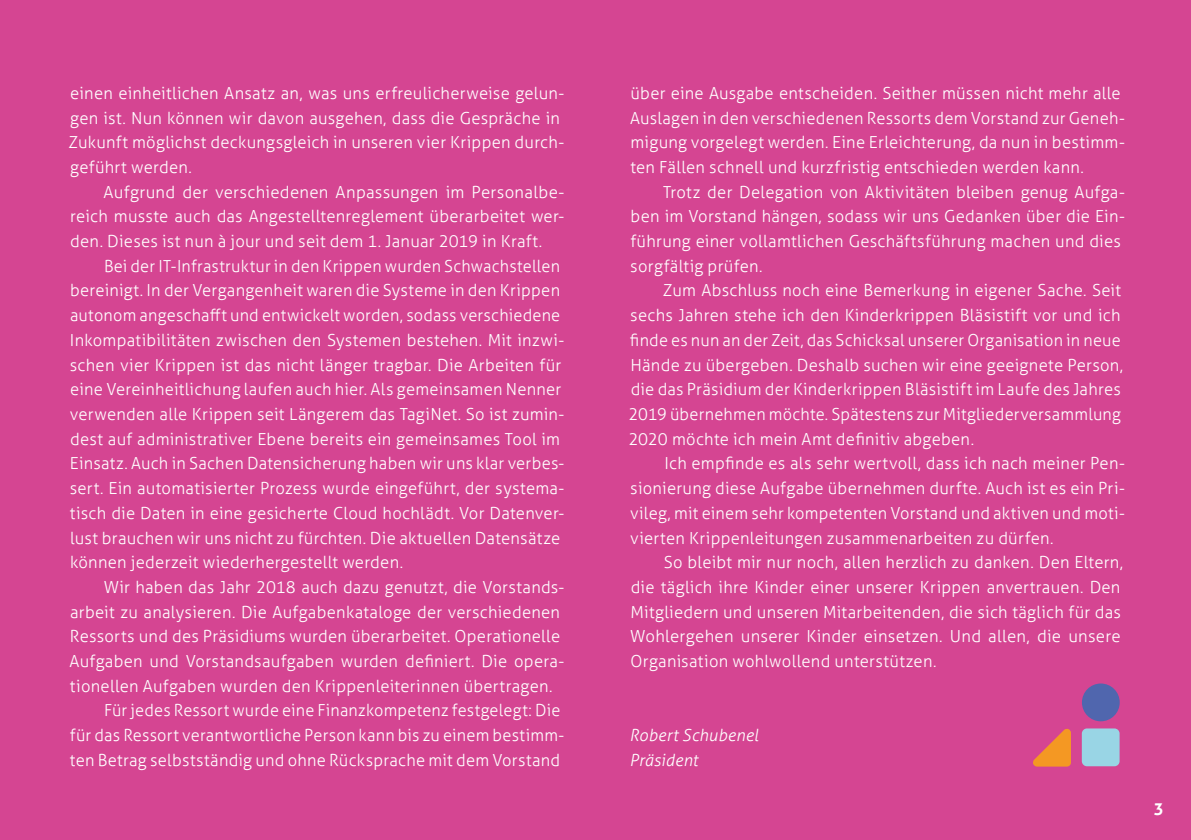
<style>
.page{position:relative;width:1191px;height:840px;background:#fff}
.page>*{position:absolute;margin:0;border:0;box-sizing:border-box;transform-origin:0 0}
.Body_Einzug{font:300 16.6px/24.6px "Aller";letter-spacing:.015em;color:#fff}
.Body{font:italic 300 16.6px "Aller";letter-spacing:.015em;color:#fff}
.t1{font:700 16.6px "Aller";color:#fff}
</style>
<div class="page">
<div style="left:0;top:0;width:1191px;height:839px;background:#d54592"></div>
<svg style="left:1033px;top:728px;width:38px;height:38px"></svg>
<div style="left:1081px;top:728px;width:38px;height:37px;background:#99d5e5;border-radius:5px"></div>
<div style="left:1082px;top:683px;width:37px;height:38px;background:#5066ae;border-radius:50%"></div>
<p class="Body_Einzug" style="left:69px;top:81px;width:497px">einen einheitlichen Ansatz an, was uns erfreulicherweise gelun&shy;gen ist. Nun können wir davon ausgehen, dass die Gespräche in Zukunft möglichst deckungsgleich in unseren vier Krippen durch&shy;geführt werden.</p>
<p class="Body_Einzug" style="left:70px;top:179px;width:496px;text-align:justify;text-indent:33px">Aufgrund der verschiedenen Anpassungen im Personalbe&shy;reich musste auch das Angestelltenreglement überarbeitet wer&shy;den. Dieses ist nun à jour und seit dem 1. Januar 2019 in Kraft.</p>
<p class="Body_Einzug" style="left:70px;top:253px;width:496px;text-indent:34px">Bei der IT-Infrastruktur in den Krippen wurden Schwachstellen bereinigt. In der Vergangenheit waren die Systeme in den Krippen autonom angeschafft und entwickelt worden, sodass verschiedene Inkompatibilitäten zwischen den Systemen bestehen. Mit inzwi&shy;schen vier Krippen ist das nicht länger tragbar. Die Arbeiten für eine Vereinheitlichung laufen auch hier. Als gemeinsamen Nenner verwenden alle Krippen seit Längerem das TagiNet. So ist zumin&shy;dest auf administrativer Ebene bereits ein gemeinsames Tool im Einsatz. Auch in Sachen Datensicherung haben wir uns klar verbes&shy;sert. Ein automatisierter Prozess wurde eingeführt, der systema&shy;tisch die Daten in eine gesicherte Cloud hochlädt. Vor Datenver&shy;lust brauchen wir uns nicht zu fürchten. Die aktuellen Datensätze können jederzeit wiederhergestellt werden.</p>
<p class="Body_Einzug" style="left:70px;top:574px;width:496px;text-indent:34px">Wir haben das Jahr 2018 auch dazu genutzt, die Vorstands&shy;arbeit zu analysieren. Die Aufgabenkataloge der verschiedenen Ressorts und des Präsidiums wurden überarbeitet. Operationelle Aufgaben und Vorstandsaufgaben wurden definiert. Die opera&shy;tionellen Aufgaben wurden den Krippenleiterinnen übertragen.</p>
<p class="Body_Einzug" style="left:70px;top:698px;width:496px;text-indent:34px">Für jedes Ressort wurde eine Finanzkompetenz festgelegt: Die für das Ressort verantwortliche Person kann bis zu einem bestimm&shy;ten Betrag selbstständig und ohne Rücksprache mit dem Vorstand</p>
<p class="Body_Einzug" style="left:630px;top:81px;width:496px">über eine Ausgabe entscheiden. Seither müssen nicht mehr alle Auslagen in den verschiedenen Ressorts dem Vorstand zur Geneh&shy;migung vorgelegt werden. Eine Erleichterung, da nun in bestimm&shy;ten Fällen schnell und kurzfristig entschieden werden kann.</p>
<p class="Body_Einzug" style="left:630px;top:179px;width:496px;text-indent:33px">Trotz der Delegation von Aktivitäten bleiben genug Aufga&shy;ben im Vorstand hängen, sodass wir uns Gedanken über die Ein&shy;führung einer vollamtlichen Geschäftsführung machen und dies sorgfältig prüfen.</p>
<p class="Body_Einzug" style="left:628px;top:278px;width:496px;text-indent:35px">Zum Abschluss noch eine Bemerkung in eigener Sache. Seit sechs Jahren stehe ich den Kinderkrippen Bläsistift vor und ich finde es nun an der Zeit, das Schicksal unserer Organisation in neue Hände zu übergeben. Deshalb suchen wir eine geeignete Person, die das Präsidium der Kinderkrippen Bläsistift im Laufe des Jahres 2019 übernehmen möchte. Spätestens zur Mitgliederversammlung 2020 möchte ich mein Amt definitiv abgeben.</p>
<p class="Body_Einzug" style="left:630px;top:451px;width:496px;text-align:justify;text-indent:34px">Ich empfinde es als sehr wertvoll, dass ich nach meiner Pen&shy;sionierung diese Aufgabe übernehmen durfte. Auch ist es ein Pri&shy;vileg, mit einem sehr kompetenten Vorstand und aktiven und moti&shy;vierten Krippenleitungen zusammenarbeiten zu dürfen.</p>
<p class="Body_Einzug" style="left:630px;top:549px;width:494px;text-indent:33px">So bleibt mir nur noch, allen herzlich zu danken. Den Eltern, die täglich ihre Kinder einer unserer Krippen anvertrauen. Den Mitgliedern und unseren Mitarbeitenden, die sich täglich für das Wohlergehen unserer Kinder einsetzen. Und allen, die unsere Organisation wohlwollend unterstützen.</p>
<p class="Body" style="left:629px;top:724px;width:130px">Robert Schubenel</p>
<p class="Body" style="left:629px;top:749px;width:70px">Präsident</p>
<p class="t1" style="left:1154px;top:798px;width:11px">3</p>
</div>
